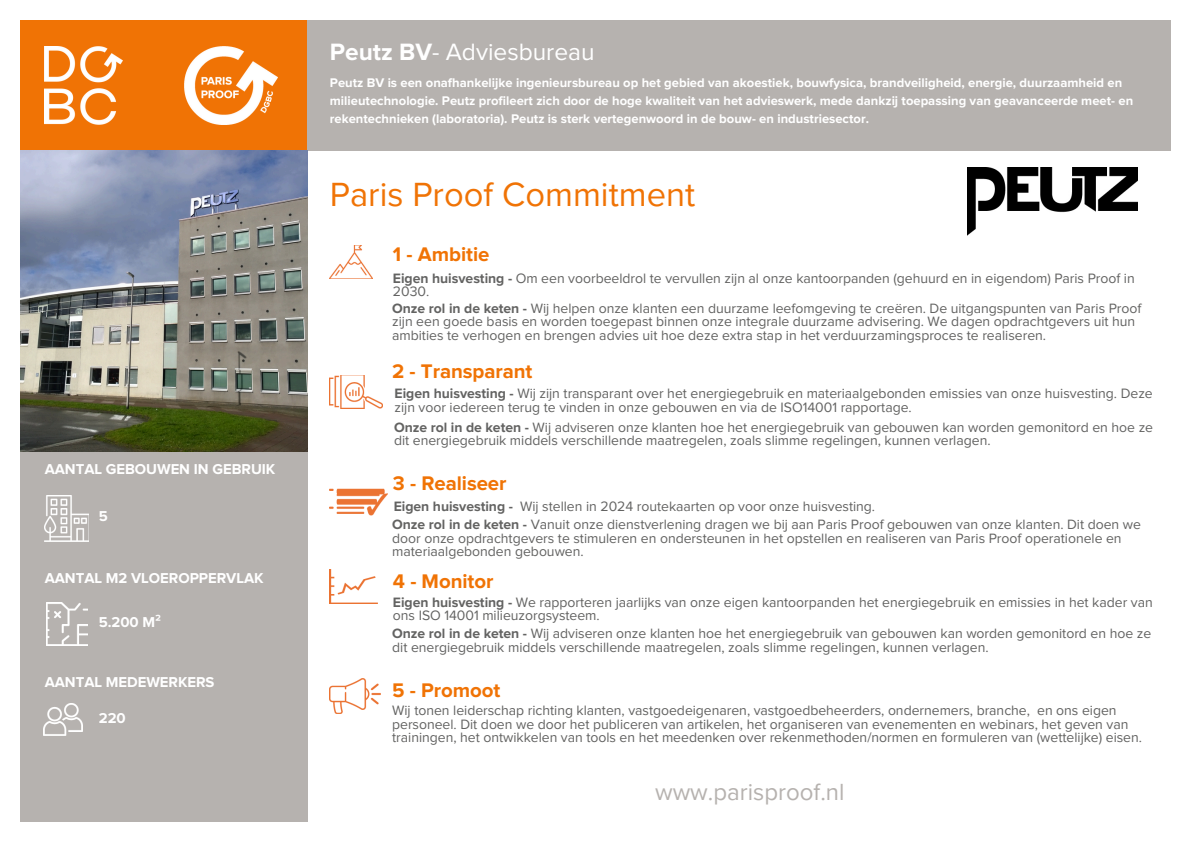
<style>
.page{position:relative;width:1191px;height:843px;background:#fff}
.page>*{position:absolute;margin:0;border:0;box-sizing:border-box;transform-origin:0 0}
.t1{font:34.5px "Proxima Nova";color:#f07305}
.t2{font:24.5px "Proxima Nova";color:#fff}
.t3{font:24px "Proxima Nova";color:#b6b2af}
.t4{font:700 20.4px "Proxima Nova";color:#f07305}
.t5{font:700 14.8px "Proxima Nova";color:#fff}
.t6{font:14px/13.5px "Proxima Nova";color:#636362}
.t7{font:700 13px/18px "Proxima Nova";color:#fff}
.s1{font-weight:700}
</style>
<div class="page">
<div style="left:20px;top:451px;width:288px;height:370px;background:#b6b2af"></div>
<div style="left:20px;top:20px;width:288px;height:131px;background:#f07305"></div>
<div style="left:308px;top:20px;width:862px;height:131px;background:#b6b2af"></div>
<img style="left:45px;top:47px;width:77px;height:77px">
<img style="left:185px;top:46px;width:92px;height:78px">
<img style="left:20px;top:151px;width:288px;height:300px">
<img style="left:967px;top:167px;width:169px;height:69px">
<img style="left:45px;top:495px;width:44px;height:46px">
<img style="left:47px;top:602px;width:41px;height:43px">
<img style="left:43px;top:703px;width:39px;height:32px">
<img style="left:330px;top:678px;width:50px;height:35px">
<img style="left:330px;top:245px;width:43px;height:33px">
<img style="left:330px;top:488px;width:57px;height:28px">
<img style="left:330px;top:569px;width:46px;height:33px">
<img style="left:330px;top:375px;width:52px;height:33px">
<h5 class="t5" style="left:45px;top:462px;width:232px">AANTAL GEBOUWEN IN GEBRUIK</h5>
<p class="t5" style="left:99px;top:509px;width:11px">5</p>
<p class="t5" style="left:45px;top:571px;width:220px">AANTAL M2 VLOEROPPERVLAK</p>
<h5 class="t5" style="left:99px;top:615px;width:64px">5.200 M²</h5>
<h3 class="t5" style="left:45px;top:675px;width:171px">AANTAL MEDEWERKERS</h3>
<h3 class="t5" style="left:99px;top:710px;width:28px">220</h3>
<p class="t2" style="left:330px;top:40px;width:266px"><span class="s1">Peutz BV</span>- Adviesbureau</p>
<p class="t7" style="left:330px;top:74px;width:804px">Peutz BV is een onafhankelijke ingenieursbureau op het gebied van akoestiek, bouwfysica, brandveiligheid, energie, duurzaamheid en milieutechnologie. Peutz profileert zich door de hoge kwaliteit van het advieswerk, mede dankzij toepassing van geavanceerde meet- en rekentechnieken (laboratoria). Peutz is sterk vertegenwoord in de bouw- en industriesector.</p>
<h4 class="t1" style="left:330px;top:174px;width:367px">Paris Proof Commitment</h4>
<h2 class="t4" style="left:393px;top:245px;width:98px">1 - Ambitie</h2>
<p class="t6" style="left:393px;top:271px;width:743px"><span class="s1">Eigen huisvesting -</span> Om een voorbeeldrol te vervullen zijn al onze kantoorpanden (gehuurd en in eigendom) Paris Proof in<br>2030.</p>
<h1 class="t6" style="left:392px;top:301px;width:750px"><span class="s1">Onze rol in de keten -</span> Wij helpen onze klanten een duurzame leefomgeving te creëren. De uitgangspunten van Paris Proof zijn een goede basis en worden toegepast binnen onze integrale duurzame advisering. We dagen opdrachtgevers uit hun ambities te verhogen en brengen advies uit hoe deze extra stap in het verduurzamingsproces te realiseren.</h1>
<p class="t4" style="left:392px;top:362px;width:142px">2 - Transparant</p>
<h3 class="t6" style="left:394px;top:387px;width:759px"><span class="s1">Eigen huisvesting -</span> Wij zijn transparant over het energiegebruik en materiaalgebonden emissies van onze huisvesting. Deze zijn voor iedereen terug te vinden in onze gebouwen en via de ISO14001 rapportage.</h3>
<h5 class="t6" style="left:394px;top:420px;width:760px"><span class="s1">Onze rol in de keten -</span> Wij adviseren onze klanten hoe het energiegebruik van gebouwen kan worden gemonitord en hoe ze dit energiegebruik middels verschillende maatregelen, zoals slimme regelingen, kunnen verlagen.</h5>
<p class="t4" style="left:393px;top:473px;width:115px">3 - Realiseer</p>
<p class="t6" style="left:394px;top:499px;width:483px"><span class="s1">Eigen huisvesting -</span> Wij stellen in 2024 routekaarten op voor onze huisvesting.</p>
<h3 class="t6" style="left:392px;top:518px;width:750px"><span class="s1">Onze rol in de keten -</span> Vanuit onze dienstverlening dragen we bij aan Paris Proof gebouwen van onze klanten. Dit doen we door onze opdrachtgevers te stimuleren en ondersteunen in het opstellen en realiseren van Paris Proof operationele en materiaalgebonden gebouwen.</h3>
<h5 class="t4" style="left:393px;top:571px;width:102px">4 - Monitor</h5>
<h3 class="t6" style="left:393px;top:595px;width:761px"><span class="s1">Eigen huisvesting -</span> We rapporteren jaarlijks van onze eigen kantoorpanden het energiegebruik en emissies in het kader van ons ISO 14001 milieuzorgsysteem.</h3>
<h5 class="t6" style="left:392px;top:627px;width:760px"><span class="s1">Onze rol in de keten -</span> Wij adviseren onze klanten hoe het energiegebruik van gebouwen kan worden gemonitord en hoe ze dit energiegebruik middels verschillende maatregelen, zoals slimme regelingen, kunnen verlagen.</h5>
<h4 class="t4" style="left:392px;top:680px;width:110px">5 - Promoot</h4>
<p class="t6" style="left:392px;top:704px;width:751px">Wij tonen leiderschap richting klanten, vastgoedeigenaren, vastgoedbeheerders, ondernemers, branche, en ons eigen personeel. Dit doen we door het publiceren van artikelen, het organiseren van evenementen en webinars, het geven van trainingen, het ontwikkelen van tools en het meedenken over rekenmethoden/normen en formuleren van (wettelijke) eisen.</p>
<h5 class="t3" style="left:655px;top:778px;width:191px">www.parisproof.nl</h5>
</div>
